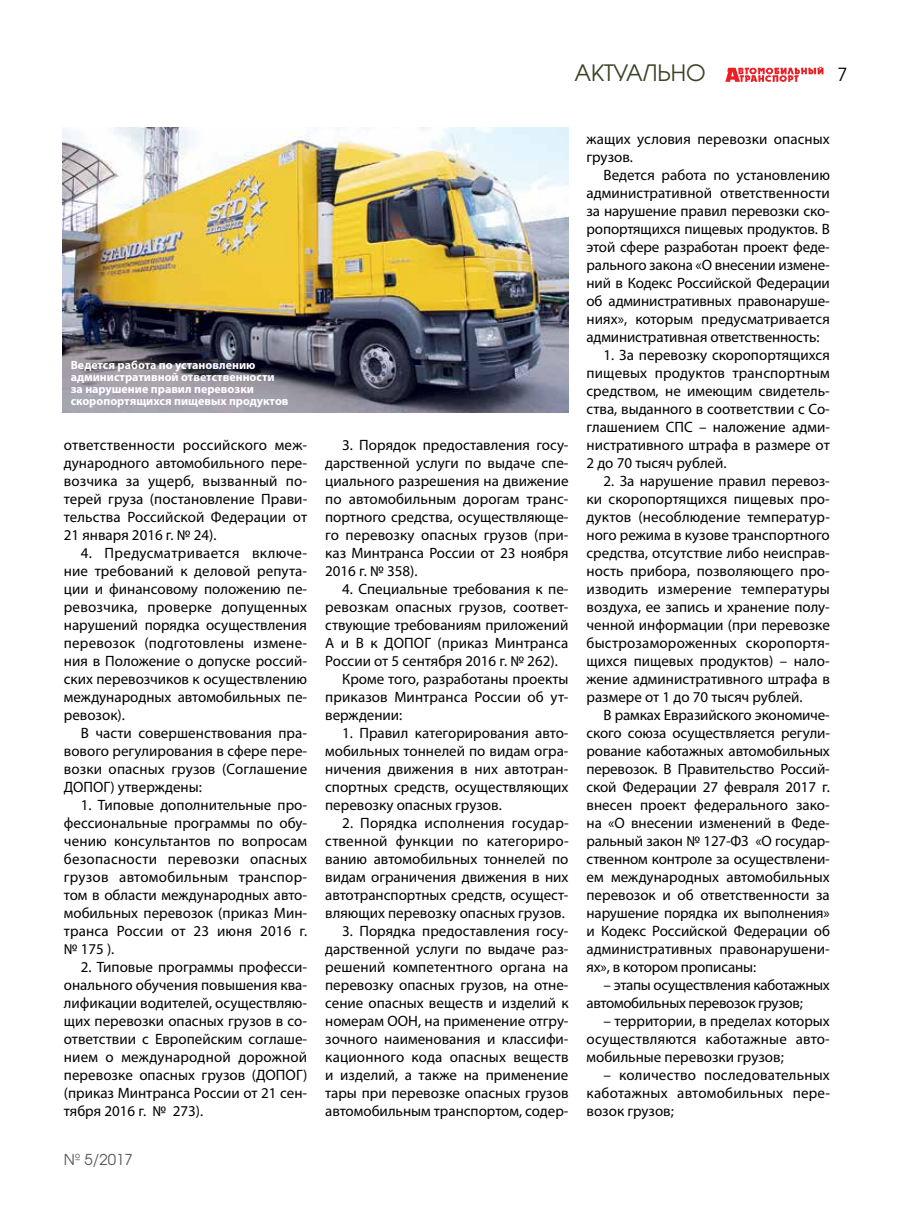
<style>
.page{position:relative;width:915px;height:1212px;background:#fff}
.page>*{position:absolute;margin:0;border:0;box-sizing:border-box;transform-origin:0 0}
.t1{font:22.5px "AG Avalanche C";color:#3c4427}
.t2{font:18px "AG Avalanche C";color:#000}
.t3{font:15px/18px "Myriad Pro";color:#000;text-align:justify}
.t4{font:15px/18px "Myriad Pro";letter-spacing:-.02em;color:#000}
.t5{font:15px "AG Avalanche C";color:#58595b}
.t6{font:700 12px/12px "Myriad Pro";color:#fff}
</style>
<div class="page">
<svg style="left:725px;top:66px;width:98px;height:16px"></svg>
<img style="left:63px;top:128px;width:505px;height:284px">
<h1 class="t1" style="left:574px;top:59px;width:133px">АКТУАЛЬНО</h1>
<p class="t2" style="left:837px;top:63px;width:11px">7</p>
<p class="t6" style="left:71px;top:359px;width:219px">Ведется работа по установлению административной ответственности за нарушение правил перевозки скоропортящихся пищевых продуктов</p>
<p class="t3" style="left:64px;top:436px;width:245px">ответственности российского меж&shy;дународного автомобильного пере&shy;возчика за ущерб, вызванный по&shy;терей груза (постановление Прави&shy;тельства Российской Федерации от 21 января 2016 г. № 24).</p>
<p class="t3" style="left:64px;top:544px;width:245px;text-indent:17px">4. Предусматривается включе&shy;ние требований к деловой репута&shy;ции и финансовому положению пе&shy;ревозчика, проверке допущенных нарушений порядка осуществления перевозок (подготовлены измене&shy;ния в Положение о допуске россий&shy;ских перевозчиков к осуществлению международных автомобильных пе&shy;ревозок).</p>
<p class="t3" style="left:64px;top:724px;width:245px;text-indent:17px">В части совершенствования пра&shy;вового регулирования в сфере пере&shy;возки опасных грузов (Соглашение ДОПОГ) утверждены:</p>
<p class="t3" style="left:64px;top:796px;width:245px;text-indent:17px">1. Типовые дополнительные про&shy;фессиональные программы по обу&shy;чению консультантов по вопросам безопасности перевозки опасных грузов автомобильным транспор&shy;том в области международных авто&shy;мобильных перевозок (приказ Мин&shy;транса России от 23 июня 2016 г. № 175 ).</p>
<p class="t3" style="left:64px;top:958px;width:245px;text-indent:17px">2. Типовые программы професси&shy;онального обучения повышения ква&shy;лификации водителей, осуществляю&shy;щих перевозки опасных грузов в со&shy;ответствии с Европейским соглаше&shy;нием о международной дорожной перевозке опасных грузов (ДОПОГ) (приказ Минтранса России от 21 сен&shy;тября 2016 г. № 273).</p>
<p class="t5" style="left:64px;top:1150px;width:70px">№ 5/2017</p>
<p class="t3" style="left:325px;top:436px;width:245px;text-indent:17px">3. Порядок предоставления госу&shy;дарственной услуги по выдаче спе&shy;циального разрешения на движение по автомобильным дорогам транс&shy;портного средства, осуществляюще&shy;го перевозку опасных грузов (при&shy;каз Минтранса России от 23 ноября 2016 г. № 358).</p>
<p class="t3" style="left:342px;top:580px;width:228px">4. Специальные требования к пе-</p>
<p class="t3" style="left:325px;top:598px;width:245px">ревозкам опасных грузов, соответ-</p>
<p class="t3" style="left:325px;top:616px;width:245px">ствующие требованиям приложений</p>
<p class="t3" style="left:325px;top:634px;width:244px">А и B к ДОПОГ (приказ Минтранса</p>
<p class="t3" style="left:325px;top:652px;width:234px">России от 5 сентября 2016 г. № 262).</p>
<p class="t3" style="left:342px;top:670px;width:228px">Кроме того, разработаны проекты</p>
<p class="t3" style="left:325px;top:688px;width:245px">приказов Минтранса России об ут-</p>
<p class="t3" style="left:325px;top:706px;width:79px">верждении:</p>
<p class="t3" style="left:325px;top:724px;width:245px;text-indent:17px">1. Правил категорирования авто&shy;мобильных тоннелей по видам огра&shy;ничения движения в них автотран&shy;спортных средств, осуществляющих перевозку опасных грузов.</p>
<p class="t3" style="left:325px;top:814px;width:245px;text-indent:17px">2. Порядка исполнения государ&shy;ственной функции по категориро&shy;ванию автомобильных тоннелей по видам ограничения движения в них автотранспортных средств, осущест&shy;вляющих перевозку опасных грузов.</p>
<p class="t3" style="left:325px;top:922px;width:245px;text-indent:17px">3. Порядка предоставления госу&shy;дарственной услуги по выдаче раз&shy;решений компетентного органа на перевозку опасных грузов, на отне&shy;сение опасных веществ и изделий к номерам ООН, на применение отгру&shy;зочного наименования и классифи&shy;кационного кода опасных веществ и изделий, а также на применение тары при перевозке опасных грузов автомобильным транспортом, содер-</p>
<p class="t3" style="left:586px;top:130px;width:245px">жащих условия перевозки опасных грузов.</p>
<p class="t3" style="left:586px;top:166px;width:245px;text-indent:17px">Ведется работа по установлению административной ответственности за нарушение правил перевозки ско&shy;ропортящихся пищевых продуктов. В этой сфере разработан проект феде&shy;рального закона «О внесении измене&shy;ний в Кодекс Российской Федерации об административных правонаруше&shy;ниях», которым предусматривается административная ответственность:</p>
<p class="t3" style="left:586px;top:346px;width:245px;text-indent:17px">1. За перевозку скоропортящихся пищевых продуктов транспортным средством, не имеющим свидетель&shy;ства, выданного в соответствии с Со&shy;глашением СПС – наложение адми&shy;нистративного штрафа в размере от 2 до 70 тысяч рублей.</p>
<p class="t3" style="left:586px;top:472px;width:245px;text-indent:17px">2. За нарушение правил перевоз&shy;ки скоропортящихся пищевых про&shy;дуктов (несоблюдение температур&shy;ного режима в кузове транспортного средства, отсутствие либо неисправ&shy;ность прибора, позволяющего про&shy;изводить измерение температуры воздуха, ее запись и хранение полу&shy;ченной информации (при перевозке быстрозамороженных скоропортя&shy;щихся пищевых продуктов) – нало&shy;жение административного штрафа в размере от 1 до 70 тысяч рублей.</p>
<p class="t3" style="left:586px;top:706px;width:245px;text-indent:17px">В рамках Евразийского экономиче&shy;ского союза осуществляется регули&shy;рование каботажных автомобильных перевозок. В Правительство Россий&shy;ской Федерации 27 февраля 2017 г. внесен проект федерального зако&shy;на «О внесении изменений в Феде&shy;ральный закон № 127-ФЗ «О государ&shy;ственном контроле за осуществлени&shy;ем международных автомобильных перевозок и об ответственности за нарушение порядка их выполнения» и Кодекс Российской Федерации об административных правонарушени&shy;ях», в котором прописаны:</p>
<p class="t4" style="left:586px;top:976px;width:245px;text-indent:17px">– этапы осуществления каботажных автомобильных перевозок грузов;</p>
<p class="t3" style="left:586px;top:1012px;width:245px;text-indent:17px">– территории, в пределах которых осуществляются каботажные авто&shy;мобильные перевозки грузов;</p>
<p class="t3" style="left:586px;top:1066px;width:245px;text-indent:17px">– количество последовательных каботажных автомобильных пере&shy;возок грузов;</p>
</div>
